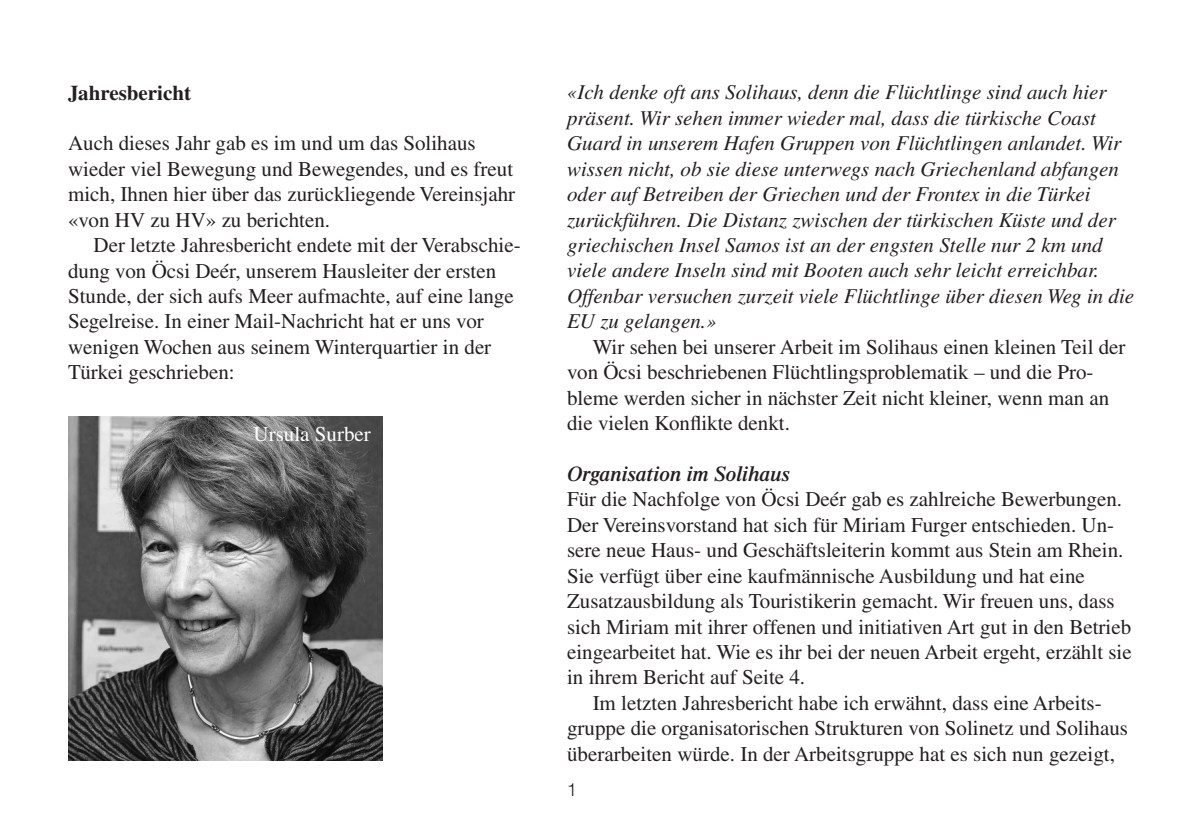
<style>
.page{position:relative;width:1191px;height:840px;background:#fff}
.page>*{position:absolute;margin:0;border:0;box-sizing:border-box;transform-origin:0 0}
.t1{font:21px/25.4px "Times LT Std";color:#231f20}
.t2{font:italic 21px/25.4px "Times LT Std";color:#231f20}
.t3{font:italic 600 21px "Times LT Std";color:#231f20}
.t4{font:700 21px "Times LT Std";color:#231f20}
.t5{font:21px "Times LT Std";color:#fff}
.t6{font:300 18px "Helvetica Neue LT Std";color:#231f20}
</style>
<div class="page">
<img style="left:68px;top:416px;width:314px;height:344px">
<p class="t4" style="left:68px;top:80px;width:124px">Jahresbericht</p>
<p class="t1" style="left:68px;top:130px;width:449px">Auch dieses Jahr gab es im und um das Solihaus wieder viel Bewegung und Bewegendes, und es freut mich, Ihnen hier über das zurückliegende Vereinsjahr «von HV zu HV» zu berichten.</p>
<p class="t1" style="left:68px;top:232px;width:454px;text-indent:26px">Der letzte Jahresbericht endete mit der Verabschie&shy;dung von Öcsi Deér, unserem Hausleiter der ersten Stunde, der sich aufs Meer aufmachte, auf eine lange Segelreise. In einer Mail-Nachricht hat er uns vor wenigen Wochen aus seinem Winterquartier in der Türkei geschrieben:</p>
<p class="t5" style="left:254px;top:421px;width:119px">Ursula Surber</p>
<p class="t2" style="left:567px;top:80px;width:568px">«Ich denke oft ans Solihaus, denn die Flüchtlinge sind auch hier präsent. Wir sehen immer wieder mal, dass die türkische Coast Guard in unserem Hafen Gruppen von Flüchtlingen anlandet. Wir wissen nicht, ob sie diese unterwegs nach Griechenland abfangen oder auf Betreiben der Griechen und der Frontex in die Türkei zurückführen. Die Distanz zwischen der türkischen Küste und der griechischen Insel Samos ist an der engsten Stelle nur 2 km und viele andere Inseln sind mit Booten auch sehr leicht erreichbar.<br>Offenbar versuchen zurzeit viele Flüchtlinge über diesen Weg in die EU zu gelangen.»</p>
<p class="t1" style="left:567px;top:333px;width:560px;text-indent:26px">Wir sehen bei unserer Arbeit im Solihaus einen kleinen Teil der von Öcsi beschriebenen Flüchtlingsproblematik – und die Pro&shy;bleme werden sicher in nächster Zeit nicht kleiner, wenn man an die vielen Konflikte denkt.</p>
<p class="t3" style="left:567px;top:461px;width:224px">Organisation im Solihaus</p>
<p class="t1" style="left:567px;top:486px;width:566px">Für die Nachfolge von Öcsi Deér gab es zahlreiche Bewerbungen.<br>Der Vereinsvorstand hat sich für Miriam Furger entschieden. Un&shy;sere neue Haus- und Geschäftsleiterin kommt aus Stein am Rhein.<br>Sie verfügt über eine kaufmännische Ausbildung und hat eine Zusatzausbildung als Touristikerin gemacht. Wir freuen uns, dass sich Miriam mit ihrer offenen und initiativen Art gut in den Betrieb eingearbeitet hat. Wie es ihr bei der neuen Arbeit ergeht, erzählt sie in ihrem Bericht auf Seite 4.</p>
<p class="t1" style="left:567px;top:689px;width:562px;text-indent:26px">Im letzten Jahresbericht habe ich erwähnt, dass eine Arbeits&shy;gruppe die organisatorischen Strukturen von Solinetz und Solihaus überarbeiten würde. In der Arbeitsgruppe hat es sich nun gezeigt,</p>
<p class="t6" style="left:567px;top:778px;width:12px">1</p>
</div>
